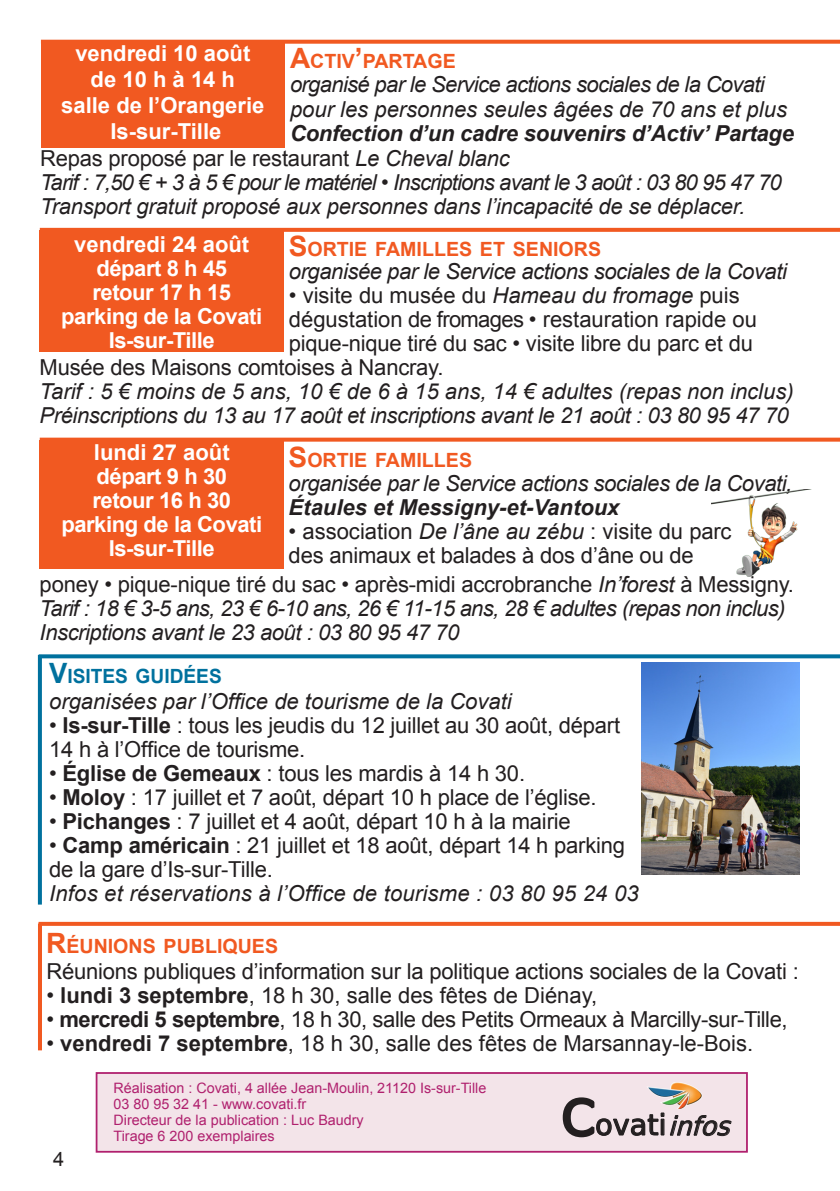
<style>
.page{position:relative;width:840px;height:1191px;background:#fff}
.page>*{position:absolute;margin:0;border:0;box-sizing:border-box;transform-origin:0 0}
.t1{font:48.8px "DejaVu Sans";color:#231f20}
.t2{font:28.8px "DejaVu Sans";color:#231f20}
.t3{font:italic 25.8px "DejaVu Sans";color:#231f20}
.t4{font:22px/24px "Arial";letter-spacing:-.01em;color:#231f20}
.t5{font:italic 22px/24px "Arial";letter-spacing:-.02em;color:#231f20}
.t6{font:700 22px "Arial";letter-spacing:-.02em;color:#fff}
.t7{font:italic 22px "Arial";color:#231f20}
.t8{font:italic 700 22px "Arial";letter-spacing:-.01em;color:#231f20}
.t9{font:700 22px "Arial";color:#fff}
.t10{font:italic 22px "Arial";letter-spacing:-.04em;color:#231f20}
.t11{font:italic 22px "Arial";letter-spacing:.01em;color:#231f20}
.t12{font:20px "Arial";color:#231f20}
.t13{font:700 19.6px "Arial";color:#f15921}
.t14{font:700 19.6px "Arial";color:#00719e}
.t15{font:14.4px/16.2px "Arial";color:#b0206e}
.s1{font-size:28px}
.s2{font-style:italic}
.s3{font-weight:700}
</style>
<div class="page">
<div style="left:96px;top:1072px;width:651px;height:80px;background:#f3e4e9;border:2px solid #b0206e"></div>
<svg style="left:562px;top:1082px;width:169px;height:56px"></svg>
<svg style="left:39px;top:654px;width:800px;height:4px;background:#167da6"></svg>
<svg style="left:38px;top:655px;width:4px;height:249px"></svg>
<img style="left:641px;top:662px;width:157px;height:212px">
<svg style="left:38px;top:922px;width:801px;height:4px;background:#f15e28"></svg>
<hr style="left:38px;top:923px;width:4px;height:127px;background:#f15921">
<div style="left:40px;top:440px;width:244px;height:128px;background:#f15921"></div>
<svg style="left:40px;top:437px;width:799px;height:4px;background:#f37344"></svg>
<img style="left:711px;top:489px;width:99px;height:87px">
<div style="left:40px;top:230px;width:244px;height:122px;background:#f15921"></div>
<svg style="left:40px;top:228px;width:799px;height:4px;fill:#f15921"></svg>
<div style="left:41px;top:42px;width:243px;height:105px;background:#f15921"></div>
<svg style="left:41px;top:40px;width:798px;height:4px;fill:#f15921"></svg>
<p class="t9" style="left:75px;top:38px;width:176px">vendredi 10 août</p>
<p class="t6" style="left:91px;top:64px;width:146px">de 10 h à 14 h</p>
<p class="t9" style="left:61px;top:90px;width:204px">salle de l’Orangerie</p>
<p class="t9" style="left:110px;top:116px;width:112px">Is-sur-Tille</p>
<p class="t13" style="left:290px;top:48px;width:167px"><span class="s1">A</span>CTIV<span class="s1">’</span>PARTAGE</p>
<p class="t5" style="left:290px;top:73px;width:476px">organisé par le Service actions sociales de la Covati</p>
<p class="t7" style="left:290px;top:95px;width:498px">pour les personnes seules âgées de 70 ans et plus</p>
<p class="t8" style="left:290px;top:118px;width:505px">Confection d’un cadre souvenirs d’Activ’ Partage</p>
<p class="t4" style="left:40px;top:147px;width:471px">Repas proposé par le restaurant <span class="s2">Le Cheval blanc</span></p>
<p class="t10" style="left:40px;top:168px;width:742px">Tarif : 7,50 € + 3 à 5 € pour le matériel • Inscriptions avant le 3 août : 03 80 95 47 70</p>
<p class="t5" style="left:40px;top:195px;width:706px">Transport gratuit proposé aux personnes dans l’incapacité de se déplacer.</p>
<p class="t9" style="left:74px;top:229px;width:176px">vendredi 24 août</p>
<p class="t6" style="left:96px;top:253px;width:132px">départ 8 h 45</p>
<p class="t6" style="left:92px;top:277px;width:140px">retour 17 h 15</p>
<p class="t6" style="left:61px;top:301px;width:202px">parking de la Covati</p>
<p class="t6" style="left:109px;top:325px;width:108px">Is-sur-Tille</p>
<p class="t13" style="left:288px;top:236px;width:314px"><span class="s1">S</span>ORTIE FAMILLES ET SENIORS</p>
<p class="t5" style="left:289px;top:259px;width:499px">organisée par le Service actions sociales de la Covati</p>
<p class="t4" style="left:289px;top:283px;width:452px">• visite du musée du <span class="s2">Hameau du fromage</span> puis</p>
<p class="t4" style="left:289px;top:307px;width:469px">dégustation de fromages • restauration rapide ou</p>
<p class="t4" style="left:289px;top:331px;width:465px">pique-nique tiré du sac • visite libre du parc et du</p>
<p class="t4" style="left:40px;top:356px;width:405px">Musée des Maisons comtoises à Nancray.</p>
<p class="t5" style="left:40px;top:380px;width:755px">Tarif : 5 € moins de 5 ans, 10 € de 6 à 15 ans, 14 € adultes (repas non inclus)<br>Préinscriptions du 13 au 17 août et inscriptions avant le 21 août : 03 80 95 47 70</p>
<p class="t9" style="left:94px;top:438px;width:137px">lundi 27 août</p>
<p class="t6" style="left:96px;top:462px;width:132px">départ 9 h 30</p>
<p class="t6" style="left:92px;top:486px;width:140px">retour 16 h 30</p>
<p class="t6" style="left:61px;top:510px;width:202px">parking de la Covati</p>
<p class="t6" style="left:109px;top:534px;width:108px">Is-sur-Tille</p>
<p class="t13" style="left:288px;top:447px;width:185px"><span class="s1">S</span>ORTIE FAMILLES</p>
<p class="t5" style="left:288px;top:472px;width:505px">organisée par le Service actions sociales de la Covati,</p>
<p class="t8" style="left:288px;top:493px;width:332px">Étaules et Messigny-et-Vantoux</p>
<p class="t4" style="left:288px;top:520px;width:444px">• association <span class="s2">De l’âne au zébu</span> : visite du parc des animaux et balades à dos d’âne ou de</p>
<p class="t4" style="left:40px;top:572px;width:755px">poney • pique-nique tiré du sac • après-midi accrobranche <span class="s2">In’forest</span> à Messigny.</p>
<p class="t5" style="left:40px;top:596px;width:747px">Tarif : 18 € 3-5 ans, 23 € 6-10 ans, 26 € 11-15 ans, 28 € adultes (repas non inclus)<br>Inscriptions avant le 23 août : 03 80 95 47 70</p>
<p class="t14" style="left:49px;top:663px;width:174px"><span class="s1">V</span>ISITES GUIDÉES</p>
<p class="t7" style="left:49px;top:686px;width:464px">organisées par l’Office de tourisme de la Covati</p>
<p class="t4" style="left:49px;top:713px;width:572px">• <span class="s3">Is-sur-Tille</span> : tous les jeudis du 12 juillet au 30 août, départ<br>14 h à l’Office de tourisme.</p>
<p class="t4" style="left:49px;top:761px;width:477px">• <span class="s3">Église de Gemeaux</span> : tous les mardis à 14 h 30.</p>
<p class="t4" style="left:49px;top:785px;width:548px">• <span class="s3">Moloy</span> : 17 juillet et 7 août, départ 10 h place de l’église.</p>
<p class="t4" style="left:49px;top:809px;width:522px">• <span class="s3">Pichanges</span> : 7 juillet et 4 août, départ 10 h à la mairie</p>
<p class="t4" style="left:49px;top:833px;width:577px">• <span class="s3">Camp américain</span> : 21 juillet et 18 août, départ 14 h parking de la gare d’Is-sur-Tille.</p>
<p class="t11" style="left:49px;top:878px;width:590px">Infos et réservations à l’Office de tourisme : 03 80 95 24 03</p>
<p class="t13" style="left:46px;top:932px;width:233px"><span class="s1">R</span>ÉUNIONS PUBLIQUES</p>
<p class="t4" style="left:46px;top:959px;width:753px">Réunions publiques d’information sur la politique actions sociales de la Covati :</p>
<p class="t4" style="left:46px;top:983px;width:552px">• <span class="s3">lundi 3 septembre</span>, 18 h 30, salle des fêtes de Diénay,</p>
<p class="t4" style="left:46px;top:1007px;width:742px">• <span class="s3">mercredi 5 septembre</span>, 18 h 30, salle des Petits Ormeaux à Marcilly-sur-Tille,</p>
<p class="t4" style="left:46px;top:1031px;width:707px">• <span class="s3">vendredi 7 septembre</span>, 18 h 30, salle des fêtes de Marsannay-le-Bois.</p>
<p class="t12" style="left:53px;top:1145px;width:13px">4</p>
<p class="t15" style="left:113px;top:1079px;width:374px">Réalisation : Covati, 4 allée Jean-Moulin, 21120 Is-sur-Tille<br>03 80 95 32 41 - www.covati.fr</p>
<p class="t15" style="left:113px;top:1111px;width:251px">Directeur de la publication : Luc Baudry</p>
<p class="t15" style="left:113px;top:1128px;width:163px">Tirage 6 200 exemplaires</p>
<p class="t1" style="left:561px;top:1075px;width:36px">C</p>
<p class="t2" style="left:594px;top:1099px;width:73px">ovati</p>
<p class="t3" style="left:667px;top:1103px;width:75px">infos</p>
</div>
